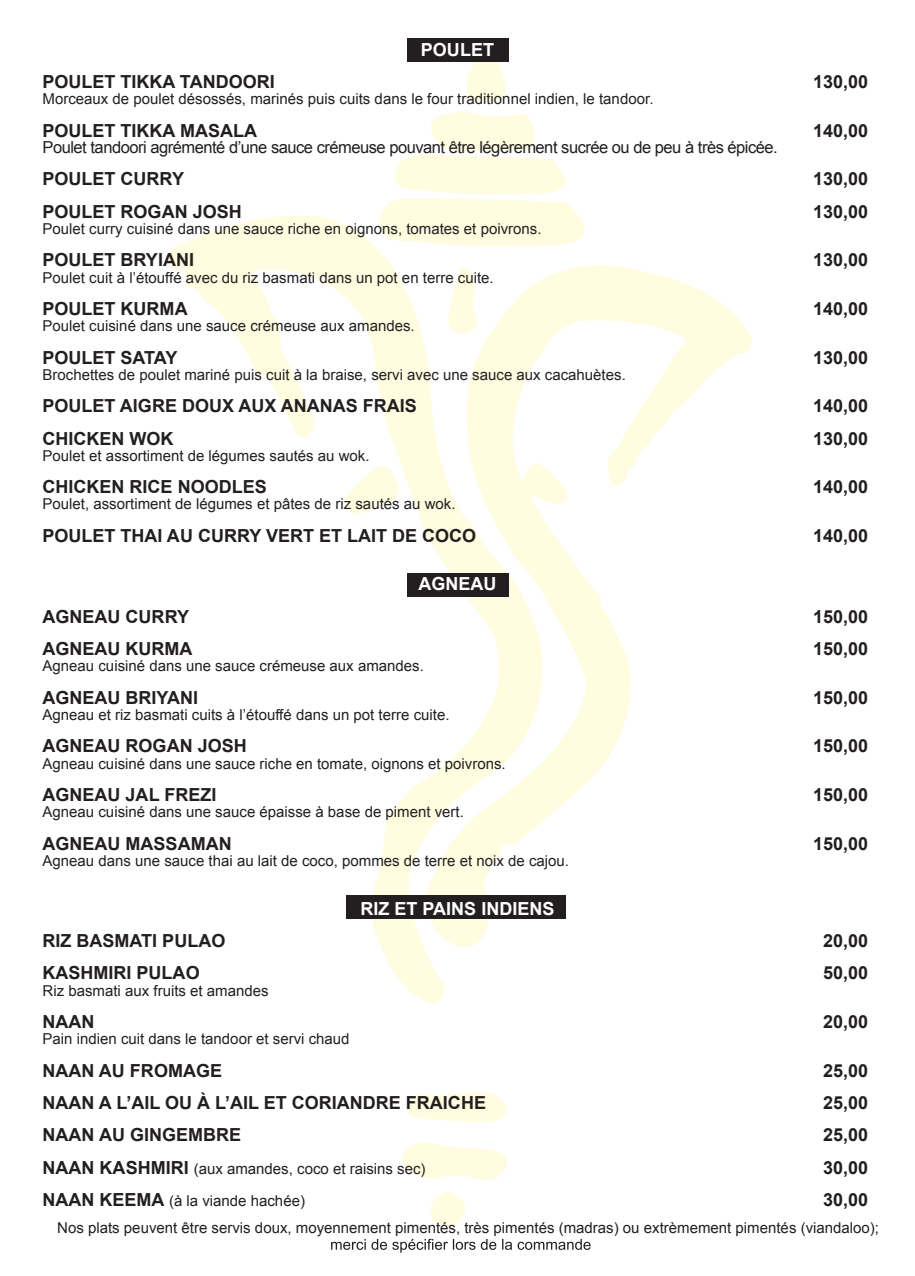
<style>
.page{position:relative;width:915px;height:1276px;background:#fff}
.page>*{position:absolute;margin:0;border:0;box-sizing:border-box;transform-origin:0 0}
.t1{font:700 18px "Arial";color:#231f20}
.t2{font:700 18px "Arial";color:#fff}
.t3{font:16.5px "Arial";letter-spacing:-.03em;color:#231f20}
.t4{font:15px "Arial";color:#231f20}
</style>
<div class="page">
<svg style="left:464px;top:61px;width:44px;height:41px"></svg>
<svg style="left:389px;top:112px;width:196px;height:134px"></svg>
<svg style="left:549px;top:265px;width:203px;height:654px"></svg>
<svg style="left:169px;top:204px;width:380px;height:799px"></svg>
<svg style="left:407px;top:1092px;width:99px;height:30px"></svg>
<svg style="left:402px;top:1142px;width:105px;height:84px"></svg>
<div style="left:407px;top:38px;width:101px;height:23px;background:#231f20"></div>
<div style="left:407px;top:573px;width:101px;height:23px;background:#231f20"></div>
<div style="left:347px;top:895px;width:219px;height:23px;background:#231f20"></div>
<svg style="left:331px;top:1238px;width:259px;height:14px"></svg>
<p class="t2" style="left:421px;top:39px;width:75px">POULET</p>
<p class="t1" style="left:43px;top:72px;width:233px">POULET TIKKA TANDOORI</p>
<p class="t4" style="left:43px;top:91px;width:612px">Morceaux de poulet désossés, marinés puis cuits dans le four traditionnel indien le, tandoor.</p>
<p class="t1" style="left:812px;top:72px;width:57px">130,00</p>
<p class="t1" style="left:43px;top:120px;width:216px">POULET TIKKA MASALA</p>
<p class="t3" style="left:43px;top:138px;width:736px">Poulet tandoori agrémenté ’d une sauce crémeuse pouvant être légèrement sucrée ou de peu à très épicée.</p>
<p class="t1" style="left:812px;top:120px;width:57px">140,00</p>
<p class="t1" style="left:43px;top:169px;width:143px">POULET CURRY</p>
<p class="t1" style="left:812px;top:169px;width:57px">130,00</p>
<p class="t1" style="left:43px;top:201px;width:201px">POULET ROGAN JOSH</p>
<p class="t4" style="left:43px;top:220px;width:500px">Poulet curry cuisiné dans une sauce riche en oignons, tomates et poivrons.</p>
<p class="t1" style="left:812px;top:201px;width:57px">130,00</p>
<p class="t1" style="left:43px;top:250px;width:153px">POULET BRYIANI</p>
<p class="t4" style="left:43px;top:269px;width:452px">Poulet cuit ’là étouffé avec du riz basmati dans un pot en terre cuite.</p>
<p class="t1" style="left:812px;top:250px;width:57px">130,00</p>
<p class="t1" style="left:43px;top:298px;width:146px">POULET KURMA</p>
<p class="t4" style="left:43px;top:317px;width:373px">Poulet cuisiné dans une sauce crémeuse aux amandes.</p>
<p class="t1" style="left:812px;top:298px;width:57px">140,00</p>
<p class="t1" style="left:43px;top:347px;width:136px">POULET SATAY</p>
<p class="t4" style="left:43px;top:366px;width:584px">Brochettes de poulet mariné puis cuit laà braise, servi avec une sauce aux cacahuètes.</p>
<p class="t1" style="left:812px;top:347px;width:57px">130,00</p>
<p class="t1" style="left:43px;top:396px;width:376px">POULET AIGRE DOUX AUX ANANAS FRAIS</p>
<p class="t1" style="left:812px;top:396px;width:57px">140,00</p>
<p class="t1" style="left:43px;top:428px;width:132px">CHICKEN WOK</p>
<p class="t4" style="left:43px;top:447px;width:328px">Poulet et assortiment de légumes sautés au wok.</p>
<p class="t1" style="left:812px;top:428px;width:57px">130,00</p>
<p class="t1" style="left:43px;top:477px;width:226px">CHICKEN RICE NOODLES</p>
<p class="t4" style="left:43px;top:496px;width:414px">Poulet, assortiment de légumes et pâtes de riz sautés au wok.</p>
<p class="t1" style="left:812px;top:477px;width:57px">140,00</p>
<p class="t1" style="left:43px;top:525px;width:435px">POULET THAI AU CURRY VERT ET LAIT DE COCO</p>
<p class="t2" style="left:418px;top:574px;width:79px">AGNEAU</p>
<p class="t1" style="left:812px;top:525px;width:57px">140,00</p>
<p class="t1" style="left:43px;top:606px;width:148px">AGNEAU CURRY</p>
<p class="t1" style="left:812px;top:606px;width:57px">150,00</p>
<p class="t1" style="left:43px;top:639px;width:151px">AGNEAU KURMA</p>
<p class="t4" style="left:43px;top:658px;width:383px">Agneau cuisiné dans une sauce crémeuse aux amandes.</p>
<p class="t1" style="left:812px;top:639px;width:57px">150,00</p>
<p class="t1" style="left:43px;top:687px;width:157px">AGNEAU BRIYANI</p>
<p class="t4" style="left:43px;top:706px;width:408px">Agneau et riz basmati cuits ’là étouffé dans un pot terre cuite.</p>
<p class="t1" style="left:812px;top:687px;width:57px">150,00</p>
<p class="t1" style="left:43px;top:736px;width:206px">AGNEAU ROGAN JOSH</p>
<p class="t4" style="left:43px;top:755px;width:464px">Agneau cuisiné dans une sauce riche en tomate, oignons et poivrons.</p>
<p class="t1" style="left:812px;top:736px;width:57px">150,00</p>
<p class="t1" style="left:43px;top:784px;width:175px">AGNEAU JAL FREZI</p>
<p class="t4" style="left:43px;top:803px;width:423px">Agneau cuisiné dans une sauce épaisse à base de piment vert.</p>
<p class="t1" style="left:812px;top:784px;width:57px">150,00</p>
<p class="t1" style="left:43px;top:833px;width:190px">AGNEAU MASSAMAN</p>
<p class="t4" style="left:43px;top:852px;width:528px">Agneau dans une sauce thai au lait de coco, pommes de terre et noix de cajou.</p>
<p class="t2" style="left:360px;top:898px;width:195px">RIZ ET PAINS INDIENS</p>
<p class="t1" style="left:812px;top:833px;width:57px">150,00</p>
<p class="t1" style="left:43px;top:930px;width:184px">RIZ BASMATI PULAO</p>
<p class="t1" style="left:822px;top:930px;width:47px">20,00</p>
<p class="t1" style="left:43px;top:963px;width:158px">KASHMIRI PULAO</p>
<p class="t4" style="left:43px;top:982px;width:227px">Riz basmati aux fruits et amandes</p>
<p class="t1" style="left:822px;top:963px;width:47px">50,00</p>
<p class="t1" style="left:43px;top:1011px;width:53px">NAAN</p>
<p class="t4" style="left:43px;top:1030px;width:308px">Pain indien cuit dans le tandoor et servi chaud</p>
<p class="t1" style="left:822px;top:1011px;width:47px">20,00</p>
<p class="t1" style="left:43px;top:1060px;width:181px">NAAN AU FROMAGE</p>
<p class="t1" style="left:822px;top:1060px;width:47px">25,00</p>
<p class="t1" style="left:43px;top:1092px;width:445px">NAAN A ’L AIL OU À ’L AIL ET CORIANDRE FRAICHE</p>
<p class="t1" style="left:822px;top:1092px;width:47px">25,00</p>
<p class="t1" style="left:43px;top:1125px;width:200px">NAAN AU GINGEMBRE</p>
<p class="t1" style="left:822px;top:1125px;width:47px">25,00</p>
<p class="t1" style="left:43px;top:1157px;width:147px">NAAN KASHMIRI</p>
<p class="t4" style="left:194px;top:1160px;width:233px">(aux amandes, coco et raisins sec(</p>
<p class="t1" style="left:822px;top:1157px;width:47px">30,00</p>
<p class="t1" style="left:43px;top:1189px;width:124px">NAAN KEEMA</p>
<p class="t4" style="left:169px;top:1192px;width:137px">l aà( viande hachée(</p>
<p class="t1" style="left:822px;top:1189px;width:47px">30,00</p>
<p class="t4" style="left:57px;top:1219px;width:823px">Nos plats peuvent être servis doux, moyennement pimentés, très pimentés (madras) ou extrèmement pimentés (viandaloo);</p>
</div>
